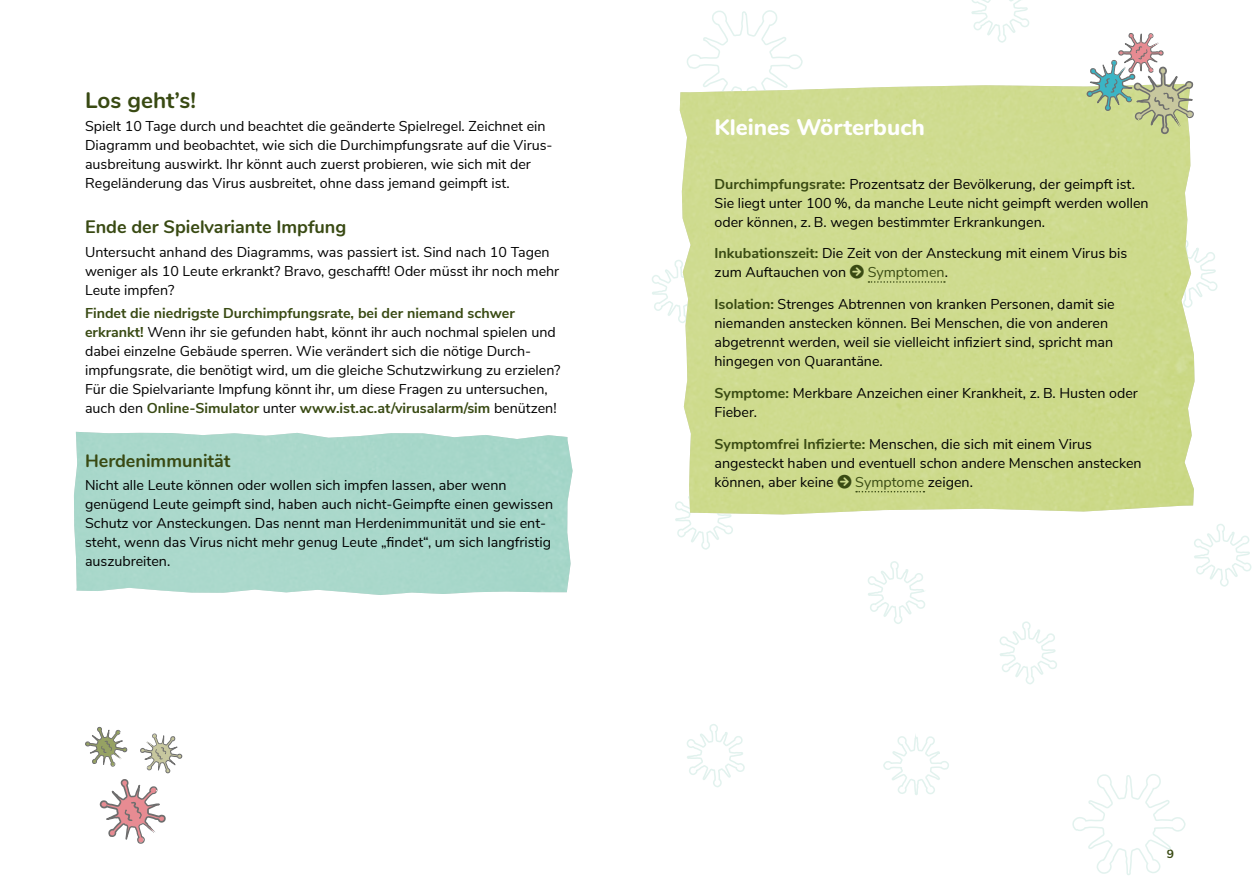
<style>
.page{position:relative;width:1259px;height:893px;background:#fff}
.page>*{position:absolute;margin:0;border:0;box-sizing:border-box;transform-origin:0 0}
.t1{font:800 22.5px "Nunito";color:#fff}
.t2{font:700 22.5px "Nunito";color:#394a13}
.t3{font:700 18px "Nunito";color:#394a13}
.t4{font:14.25px/19px "Nunito Sans";color:#000}
.t5{font:700 12px "Nunito Sans";color:#394a13}
.s1{font-weight:700;color:#394a13}
.s2{color:#394a13}
</style>
<div class="page">
<svg style="left:652px;top:0;width:600px;height:875px"></svg>
<div style="left:680px;top:84px;width:514px;height:430px;background:#cedb8e"></div>
<svg style="left:1086px;top:32px;width:108px;height:102px"></svg>
<svg style="left:140px;top:733px;width:43px;height:40px"></svg>
<svg style="left:85px;top:727px;width:42px;height:40px"></svg>
<svg style="left:99px;top:779px;width:67px;height:65px"></svg>
<div style="left:850px;top:265px;width:95px;height:18px;background:#cfdb8f"></div>
<svg style="left:837px;top:475px;width:87px;height:17px"></svg>
<h1 class="t2" style="left:85px;top:83px;width:112px">Los geht’s!</h1>
<p class="t4" style="left:85px;top:116px;width:469px">Spielt 10 Tage durch und beachtet die geänderte Spielregel. Zeichnet ein Diagramm und beobachtet, wie sich die Durchimpfungsrate auf die Virus&shy;ausbreitung auswirkt. Ihr könnt auch zuerst probieren, wie sich mit der Regeländerung das Virus ausbreitet, ohne dass jemand geimpft ist.</p>
<p class="t3" style="left:85px;top:214px;width:263px">Ende der Spielvariante Impfung</p>
<p class="t4" style="left:85px;top:241px;width:476px">Untersucht anhand des Diagramms, was passiert ist. Sind nach 10 Tagen weniger als 10 Leute erkrankt? Bravo, geschafft! Oder müsst ihr noch mehr<br>Leute impfen?</p>
<p class="t4" style="left:85px;top:303px;width:477px"><span class="s1">Findet die niedrigste Durchimpfungsrate, bei der niemand schwer erkrankt!</span> Wenn ihr sie gefunden habt, könnt ihr auch nochmal spielen und dabei einzelne Gebäude sperren. Wie verändert sich die nötige Durch&shy;impfungsrate, die benötigt wird, um die gleiche Schutzwirkung zu erzielen?<br>Für die Spielvariante Impfung könnt ihr, um diese Fragen zu untersuchen, auch den <span class="s1">Online-Simulator</span> unter <span class="s1">www.ist.ac.at/virusalarm/sim</span> benützen!</p>
<p class="t3" style="left:85px;top:447px;width:147px">Herdenimmunität</p>
<p class="t4" style="left:85px;top:475px;width:469px">Nicht alle Leute können oder wollen sich impfen lassen, aber wenn genügend Leute geimpft sind, haben auch nicht-Geimpfte einen gewissen Schutz vor Ansteckungen. Das nennt man Herdenimmunität und sie ent&shy;steht, wenn das Virus nicht mehr genug Leute „findet“, um sich langfristig auszubreiten.</p>
<h1 class="t1" style="left:714px;top:111px;width:212px">Kleines Wörterbuch</h1>
<p class="t4" style="left:714px;top:173px;width:435px"><span class="s1">Durchimpfungsrate:</span> Prozentsatz der Bevölkerung, der geimpft ist.<br>Sie liegt unter 100 %, da manche Leute nicht geimpft werden wollen oder können, z. B. wegen bestimmter Erkrankungen.</p>
<p class="t4" style="left:714px;top:243px;width:414px"><span class="s1">Inkubationszeit:</span> Die Zeit von der Ansteckung mit einem Virus bis zum Auftauchen von <span class="s2">★ Symptomen</span>.</p>
<p class="t4" style="left:714px;top:294px;width:402px"><span class="s1">Isolation:</span> Strenges Abtrennen von kranken Personen, damit sie niemanden anstecken können. Bei Menschen, die von anderen abgetrennt werden, weil sie vielleicht infiziert sind, spricht man hingegen von Quarantäne.</p>
<p class="t4" style="left:714px;top:383px;width:425px"><span class="s1">Symptome:</span> Merkbare Anzeichen einer Krankheit, z. B. Husten oder<br>Fieber.</p>
<p class="t4" style="left:714px;top:434px;width:429px"><span class="s1">Symptomfrei Infizierte:</span> Menschen, die sich mit einem Virus angesteckt haben und eventuell schon andere Menschen anstecken können, aber keine <span class="s2">★ Symptome</span> zeigen.</p>
<p class="t5" style="left:1166px;top:845px;width:9px">9</p>
</div>
